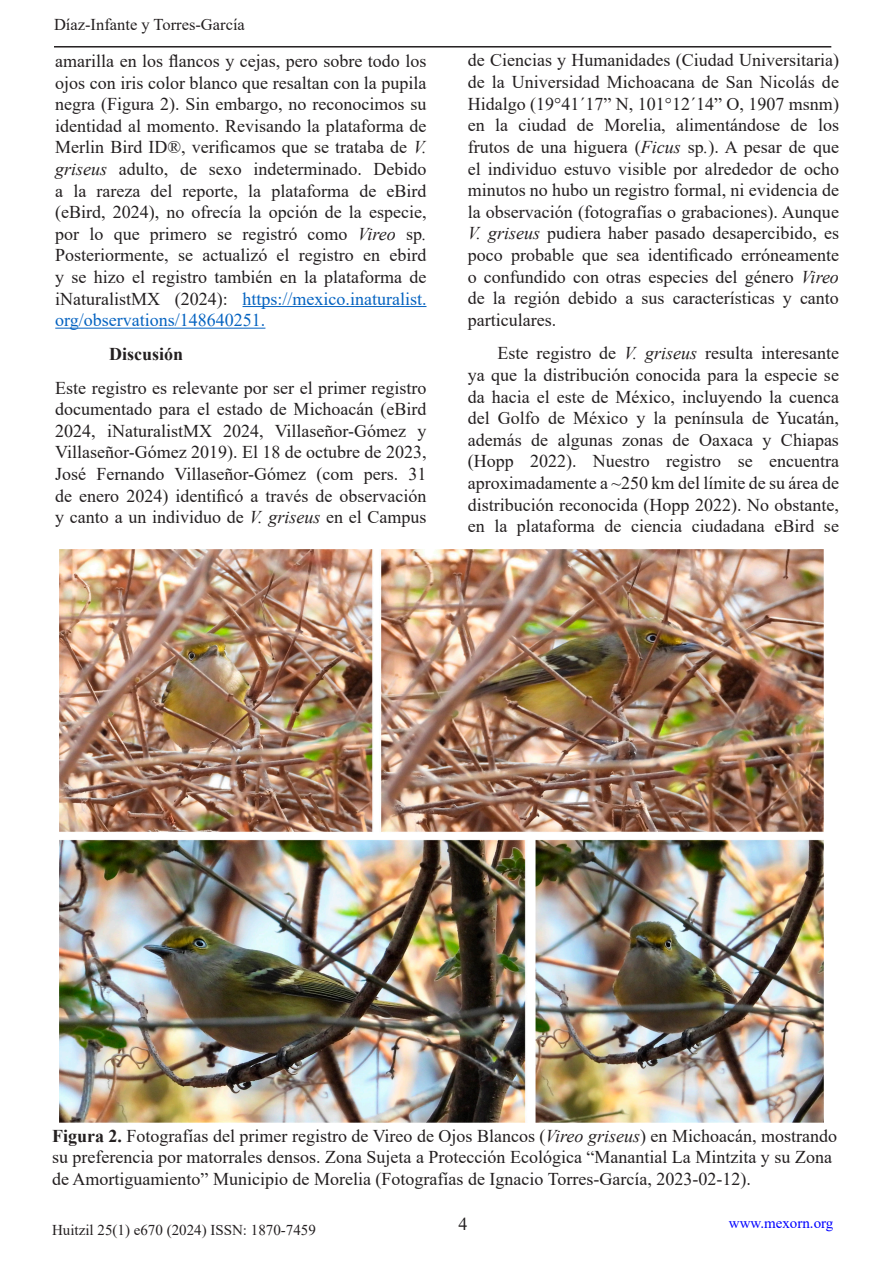
<style>
.page{position:relative;width:893px;height:1263px;background:#fff}
.page>*{position:absolute;margin:0;border:0;box-sizing:border-box;transform-origin:0 0}
.t1{font:18px/21.6px "Times New Roman";color:#231f20;text-align:justify}
.t2{font:700 18px "Times New Roman";color:#231f20}
.t3{font:16.5px "Times New Roman";color:#231f20}
.t4{font:15px "Times New Roman";color:#231f20}
.t5{font:15px "Times New Roman";color:#00f}
.s1{font-style:italic}
.s2{color:#0563c1}
.s3{font-weight:700}
</style>
<div class="page">
<hr style="left:54px;top:46px;width:777px;height:2px;background:#231f20">
<hr style="left:242px;top:306px;width:184px;height:1px;background:#0563c1">
<hr style="left:55px;top:328px;width:210px;height:1px;background:#0563c1">
<img style="left:60px;top:549px;width:764px;height:574px">
<p class="t3" style="left:54px;top:13px;width:192px">Díaz-Infante y Torres-García</p>
<p class="t1" style="left:55px;top:50px;width:373px">amarilla en los flancos y cejas, pero sobre todo los ojos con iris color blanco que resaltan con la pupila negra (Figura 2). Sin embargo, no reconocimos su identidad al momento. Revisando la plataforma de Merlin Bird ID®, verificamos que se trataba de <span class="s1">V. griseus</span> adulto, de sexo indeterminado. Debido a la rareza del reporte, la plataforma de eBird (eBird, 2024), no ofrecía la opción de la especie, por lo que primero se registró como <span class="s1">Vireo</span> sp<span class="s1">.<br></span>Posteriormente, se actualizó el registro en ebird y se hizo el registro también en la plataforma de iNaturalistMX (2024): <span class="s2">https://mexico.inaturalist. org/observations/148640251.</span></p>
<p class="t2" style="left:109px;top:341px;width:76px">Discusión</p>
<p class="t1" style="left:55px;top:376px;width:373px">Este registro es relevante por ser el primer registro documentado para el estado de Michoacán (eBird 2024, iNaturalistMX 2024, Villaseñor-Gómez y Villaseñor-Gómez 2019). El 18 de octubre de 2023, José Fernando Villaseñor-Gómez (com pers. 31 de enero 2024) identificó a través de observación y canto a un individuo de <span class="s1">V. griseus</span> en el Campus</p>
<p class="t1" style="left:468px;top:49px;width:373px">de Ciencias y Humanidades (Ciudad Universitaria) de la Universidad Michoacana de San Nicolás de Hidalgo (19°41´17” N, 101°12´14” O, 1907 msnm) en la ciudad de Morelia, alimentándose de los frutos de una higuera (<span class="s1">Ficus</span> sp<span class="s1">.</span>). A pesar de que el individuo estuvo visible por alrededor de ocho minutos no hubo un registro formal, ni evidencia de la observación (fotografías o grabaciones). Aunque <span class="s1">V. griseus</span> pudiera haber pasado desapercibido, es poco probable que sea identificado erróneamente o confundido con otras especies del género <span class="s1">Vireo </span>de la región debido a sus características y canto particulares.</p>
<p class="t1" style="left:468px;top:342px;width:373px;text-indent:30px">Este registro de <span class="s1">V. griseus</span> resulta interesante ya que la distribución conocida para la especie se da hacia el este de México, incluyendo la cuenca del Golfo de México y la península de Yucatán, además de algunas zonas de Oaxaca y Chiapas (Hopp 2022). Nuestro registro se encuentra aproximadamente a ~250 km del límite de su área de distribución reconocida (Hopp 2022). No obstante, en la plataforma de ciencia ciudadana eBird se</p>
<p class="t1" style="left:52px;top:1124px;width:786px;text-align:left"><span class="s3">Figura 2.</span> Fotografías del primer registro de Vireo de Ojos Blancos (<span class="s1">Vireo griseus</span>) en Michoacán, mostrando su preferencia por matorrales densos. Zona Sujeta a Protección Ecológica “Manantial La Mintzita y su Zona de Amortiguamiento” Municipio de Morelia (Fotografías de Ignacio Torres-García, 2023-02-12).</p>
<p class="t4" style="left:52px;top:1219px;width:265px">Huitzil 25(1) e670 (2024) ISSN: 1870-7459</p>
<p class="t1" style="left:458px;top:1213px;width:10px">4</p>
<p class="t5" style="left:729px;top:1213px;width:106px">www.mexorn.org</p>
</div>
